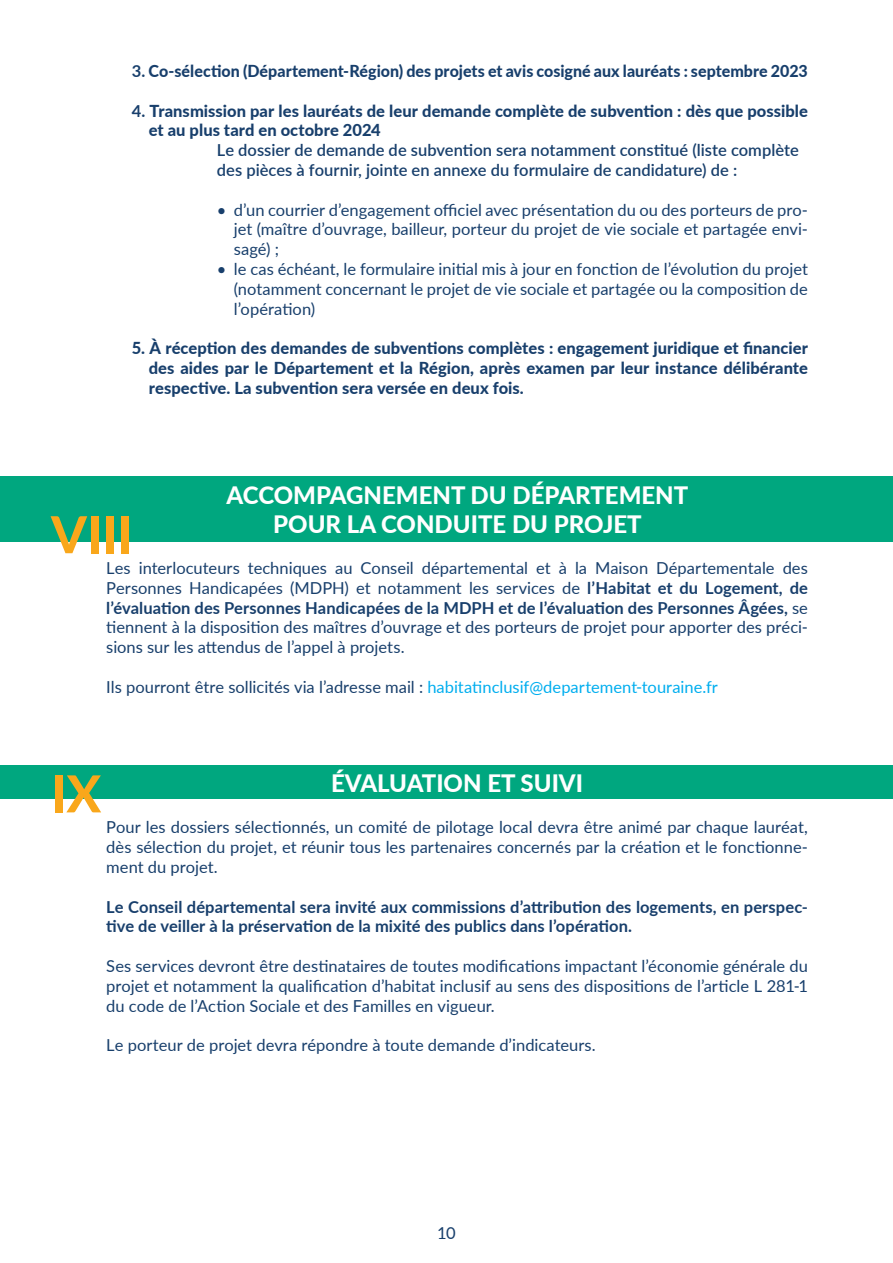
<style>
.page{position:relative;width:893px;height:1263px;background:#fff}
.page>*{position:absolute;margin:0;border:0;box-sizing:border-box;transform-origin:0 0}
.t1{font:800 51px "Lato";color:#f9a71b}
.t2{font:800 24px/28.8px "Lato";color:#fff;text-align:center}
.texte{font:16.5px/19.8px "Lato";color:#183f6c;text-align:justify}
.texte-2{font:800 16.5px/19.8px "Lato";letter-spacing:.005em;color:#183f6c}
.texte-3{font:700 16.5px/19.8px "Lato";letter-spacing:.005em;color:#183f6c}
.texte-4{font:600 16.5px/19.8px "Lato";letter-spacing:.005em;color:#183f6c}
.s1{font-weight:700}
.s2{color:#00aeef}
</style>
<div class="page">
<div style="left:0;top:476px;width:893px;height:66px;background:#00a77f"></div>
<div style="left:0;top:765px;width:893px;height:33px;background:#00a77f"></div>
<p class="texte-2" style="left:132px;top:60px;width:678px"><span class="s1">3.</span> Co-sélection (Département-Région) des projets et avis cosigné aux lauréats : septembre 2023</p>
<p class="texte-2" style="left:149px;top:100px;width:661px;text-indent:-17px"><span class="s1">4.</span> Transmission par les lauréats de leur demande complète de subvention : dès que possible et au plus tard en octobre 2024</p>
<p class="texte-4" style="left:217px;top:140px;width:584px">Le dossier de demande de subvention sera notamment constitué (liste complète des pièces à fournir, jointe en annexe du formulaire de candidature) de :</p>
<p class="texte" style="left:234px;top:199px;width:576px;text-indent:-17px">• d’un courrier d’engagement officiel avec présentation du ou des porteurs de pro&shy;jet (maître d’ouvrage, bailleur, porteur du projet de vie sociale et partagée envi&shy;sagé) ;</p>
<p class="texte" style="left:234px;top:258px;width:576px;text-indent:-17px">• le cas échéant, le formulaire initial mis à jour en fonction de l’évolution du projet (notamment concernant le projet de vie sociale et partagée ou la composition de l’opération)</p>
<p class="texte-2" style="left:149px;top:338px;width:661px;text-align:justify;text-indent:-17px">5. À réception des demandes de subventions complètes : engagement juridique et financier des aides par le Département et la Région, après examen par leur instance délibérante respective. La subvention sera versée en deux fois.</p>
<p class="t2" style="left:227px;top:480px;width:463px">ACCOMPAGNEMENT DU DÉPARTEMENT<br>POUR LA CONDUITE DU PROJET</p>
<p class="texte" style="left:106px;top:557px;width:703px">Les interlocuteurs techniques au Conseil départemental et à la Maison Départementale des Personnes Handicapées (MDPH) et notamment les services de <span class="s1">l’Habitat et du Logement, de l’évaluation des Personnes Handicapées de la MDPH et de l’évaluation des Personnes Âgées,</span> se tiennent à la disposition des maîtres d’ouvrage et des porteurs de projet pour apporter des préci&shy;sions sur les attendus de l’appel à projets.</p>
<p class="texte" style="left:106px;top:676px;width:613px">Ils pourront être sollicités via l’adresse mail : <span class="s2">habitatinclusif@departement-touraine.fr</span></p>
<p class="t1" style="left:51px;top:497px;width:84px">VIII</p>
<p class="t2" style="left:331px;top:768px;width:253px">ÉVALUATION ET SUIVI</p>
<p class="texte" style="left:106px;top:817px;width:703px">Pour les dossiers sélectionnés, un comité de pilotage local devra être animé par chaque lauréat, dès sélection du projet, et réunir tous les partenaires concernés par la création et le fonctionne&shy;ment du projet.</p>
<p class="texte-3" style="left:106px;top:896px;width:703px">Le Conseil départemental sera invité aux commissions d’attribution des logements, en perspec&shy;tive de veiller à la préservation de la mixité des publics dans l’opération.</p>
<p class="texte" style="left:106px;top:955px;width:703px">Ses services devront être destinataires de toutes modifications impactant l’économie générale du projet et notamment la qualification d’habitat inclusif au sens des dispositions de l’article L 281-1 du code de l’Action Sociale et des Familles en vigueur.</p>
<p class="texte" style="left:106px;top:1034px;width:491px">Le porteur de projet devra répondre à toute demande d’indicateurs.</p>
<p class="t1" style="left:51px;top:756px;width:52px">IX</p>
<p class="texte" style="left:437px;top:1222px;width:20px">10</p>
</div>
